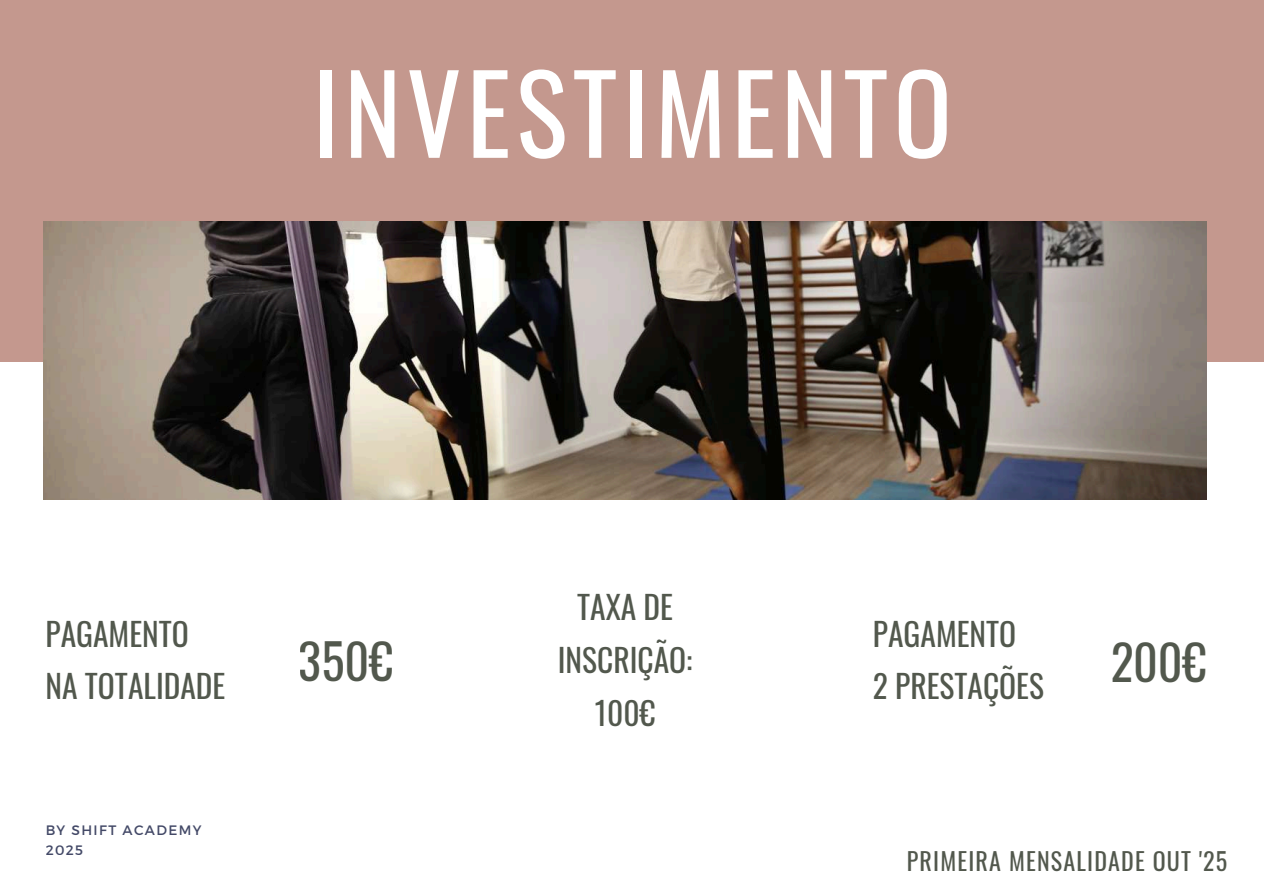
<style>
.page{position:relative;width:1264px;height:894px;background:#fff}
.page>*{position:absolute;margin:0;border:0;box-sizing:border-box;transform-origin:0 0}
.t1{font:108px "Oswald";letter-spacing:.05em;color:#fff}
.t2{font:48px "Oswald";color:#52584d}
.t3{font:31.5px/52.9px "Oswald";color:#52584d}
.t4{font:24px "Oswald";letter-spacing:.05em;color:#52584d}
.t5{font:13.65px/19.8px "Montserrat";letter-spacing:.1em;color:#434967}
</style>
<div class="page">
<div style="left:0;top:0;width:1263px;height:361px;background:#c4988e"></div>
<img style="left:44px;top:221px;width:1162px;height:278px">
<h1 class="t1" style="left:312px;top:29px;width:641px">INVESTIMENTO</h1>
<p class="t3" style="left:46px;top:605px;width:181px">PAGAMENTO<br>NA TOTALIDADE</p>
<p class="t5" style="left:46px;top:819px;width:157px">BY SHIFT ACADEMY<br>2025</p>
<h2 class="t2" style="left:299px;top:623px;width:96px">350€</h2>
<p class="t3" style="left:557px;top:579px;width:136px;text-align:center">TAXA DE<br>INSCRIÇÃO:<br>100€</p>
<p class="t3" style="left:873px;top:605px;width:172px">PAGAMENTO<br>2 PRESTAÇÕES</p>
<h2 class="t2" style="left:1110px;top:624px;width:98px">200€</h2>
<p class="t4" style="left:906px;top:841px;width:322px">PRIMEIRA MENSALIDADE OUT '25</p>
</div>
